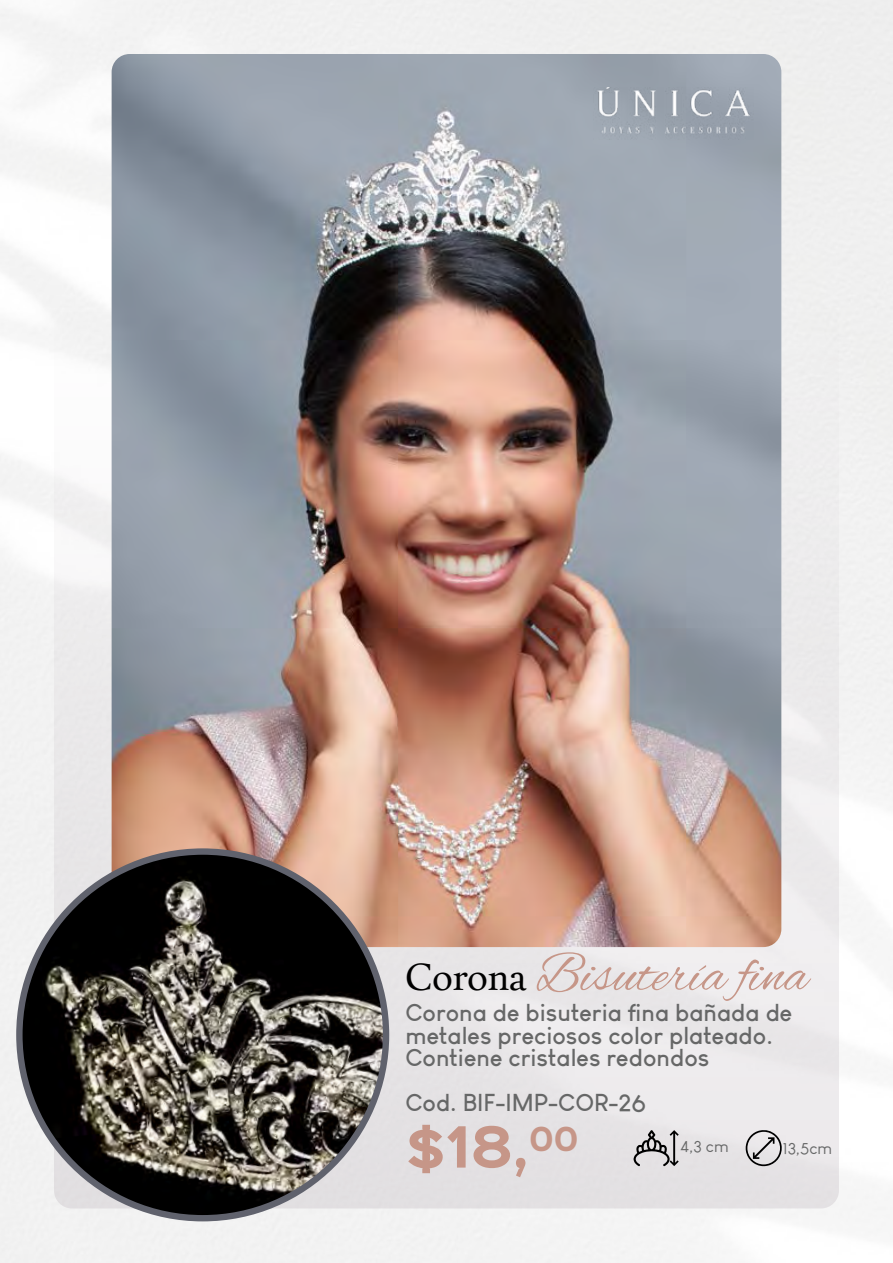
<style>
.page{position:relative;width:893px;height:1263px;background:#fff}
.page>*{position:absolute;margin:0;border:0;box-sizing:border-box;transform-origin:0 0}
.t1{font:55.5px "Alex Brush";color:#c69688}
.t2{font:700 51px "Sinkin Sans 700";color:#c69688}
.t3{font:700 24px/22.5px "Louis George Cafe";color:#666767}
.t4{font:16.5px "Louis George Cafe";color:#666767}
.s1{font-family:"Calendas Plus";font-size:37.5px;color:#000}
</style>
<div class="page">
<img style="left:0;top:0;width:893px;height:1263px">
<div style="left:54px;top:300px;width:785px;height:908px;background:#ebe9ea;border-radius:18px"></div>
<img style="left:112px;top:54px;width:669px;height:893px">
<div style="left:16px;top:848px;width:373px;height:373px;background:#60626d;border-radius:50%"></div>
<img style="left:23px;top:855px;width:360px;height:360px;border-radius:180px">
<svg style="left:746px;top:1130px;width:36px;height:36px"></svg>
<svg style="left:634px;top:1130px;width:45px;height:36px"></svg>
<img style="left:593px;top:87px;width:161px;height:52px">
<h1 class="t1" style="left:405px;top:944px;width:404px"><span class="s1">Corona</span> Bisutería fina</h1>
<p class="t3" style="left:405px;top:1001px;width:388px">Corona de bisuteria fina bañada de metales preciosos color plateado.<br>Contiene cristales redondos</p>
<p class="t3" style="left:405px;top:1090px;width:242px">Cod. BIF-IMP-COR-26</p>
<p class="t4" style="left:680px;top:1137px;width:50px">4,3 cm</p>
<p class="t4" style="left:782px;top:1138px;width:51px">13,5cm</p>
<h2 class="t2" style="left:405px;top:1120px;width:174px">$18,<sup>00</sup></h2>
</div>
